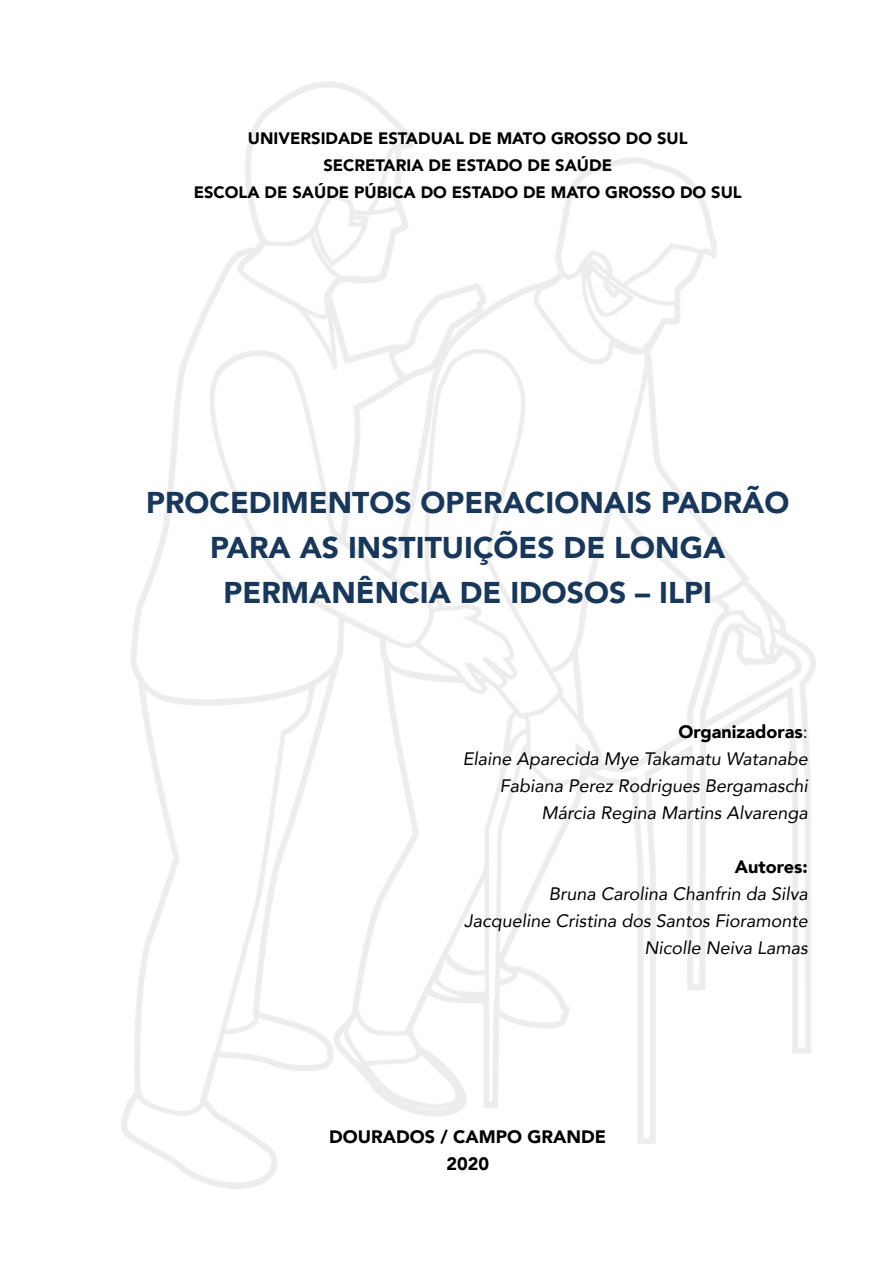
<style>
.page{position:relative;width:893px;height:1263px;background:#fff}
.page>*{position:absolute;margin:0;border:0;box-sizing:border-box;transform-origin:0 0}
.t1{font:900 30px/45px "Avenir";color:#17375b;text-align:center}
.t2{font:italic 18px/27px "Avenir";color:#000;text-align:right}
.t3{font:900 18px/27px "Avenir";color:#000;text-align:center}
.t4{font:900 16.5px/27px "Avenir";color:#000;text-align:center}
.s1{font-weight:900;font-style:normal}
.s2{font-style:normal}
</style>
<div class="page">
<p class="t4" style="left:194px;top:124px;width:549px">UNIVERSIDADE ESTADUAL DE MATO GROSSO DO SUL<br>SECRETARIA DE ESTADO DE SAÚDE<br>ESCOLA DE SAÚDE PÚBICA DO ESTADO DE MATO GROSSO DO SUL</p>
<h1 class="t1" style="left:146px;top:479px;width:645px">PROCEDIMENTOS OPERACIONAIS PADRÃO<br>PARA AS INSTITUIÇÕES DE LONGA<br>PERMANÊNCIA DE IDOSOS – ILPI</h1>
<p class="t2" style="left:463px;top:718px;width:347px"><span class="s1">Organizadoras</span><span class="s2">:<br></span>Elaine Aparecida Mye Takamatu Watanabe<br>Fabiana Perez Rodrigues Bergamaschi<br>Márcia Regina Martins Alvarenga</p>
<p class="t3" style="left:735px;top:853px;width:74px">Autores:</p>
<p class="t2" style="left:464px;top:880px;width:345px">Bruna Carolina Chanfrin da Silva<br>Jacqueline Cristina dos Santos Fioramonte<br>Nicolle Neiva Lamas</p>
<p class="t3" style="left:329px;top:1123px;width:278px">DOURADOS / CAMPO GRANDE<br>2020</p>
</div>
